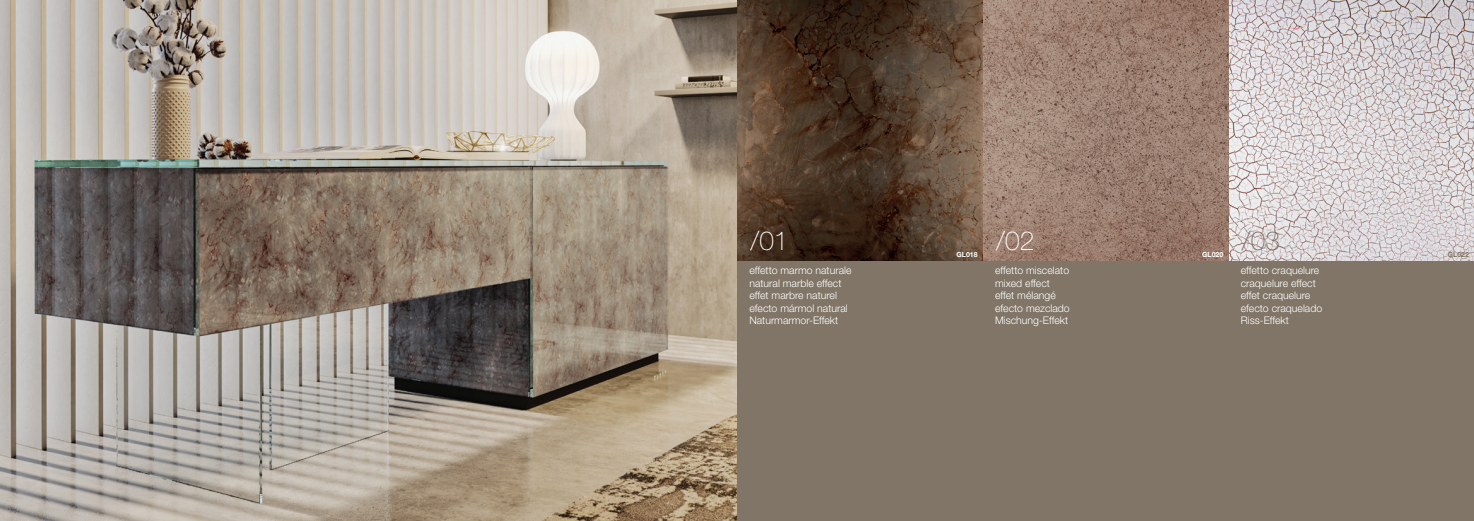
<style>
.page{position:relative;width:1474px;height:521px;background:#fff}
.page>*{position:absolute;margin:0;border:0;box-sizing:border-box;transform-origin:0 0}
.t1{font:100 26.25px "Helvetica Neue LT Std";color:#fff}
.t2{font:100 26.25px "Helvetica Neue LT Std";color:#7a7267}
.t3{font:300 10.5px/12.6px "Helvetica Neue LT Std";color:#fff}
.t4{font:700 7px "Helvetica Neue LT Std";color:#fff}
.t5{font:700 7px "Helvetica Neue LT Std";color:#807566}
</style>
<div class="page">
<div style="left:0;top:0;width:1473px;height:521px;background:#807566"></div>
<img style="left:0;top:0;width:737px;height:521px">
<img style="left:737px;top:0;width:736px;height:260px">
<h1 class="t1" style="left:750px;top:225px;width:39px">/01</h1>
<h1 class="t1" style="left:996px;top:225px;width:39px">/02</h1>
<h1 class="t2" style="left:1241px;top:225px;width:39px">/03</h1>
<p class="t3" style="left:749px;top:264px;width:104px">effetto marmo naturale natural marble effect effet marbre naturel efecto mármol natural<br>Naturmarmor-Effekt</p>
<p class="t3" style="left:1240px;top:264px;width:83px">effetto craquelure craquelure effect effet craquelure efecto craquelado<br>Riss-Effekt</p>
<p class="t4" style="left:956px;top:250px;width:23px">GL018</p>
<p class="t4" style="left:1202px;top:250px;width:23px">GL020</p>
<p class="t5" style="left:1447px;top:250px;width:23px">GL022</p>
<p class="t3" style="left:995px;top:264px;width:76px">effetto miscelato mixed effect effet mélangé efecto mezclado<br>Mischung-Effekt</p>
</div>
